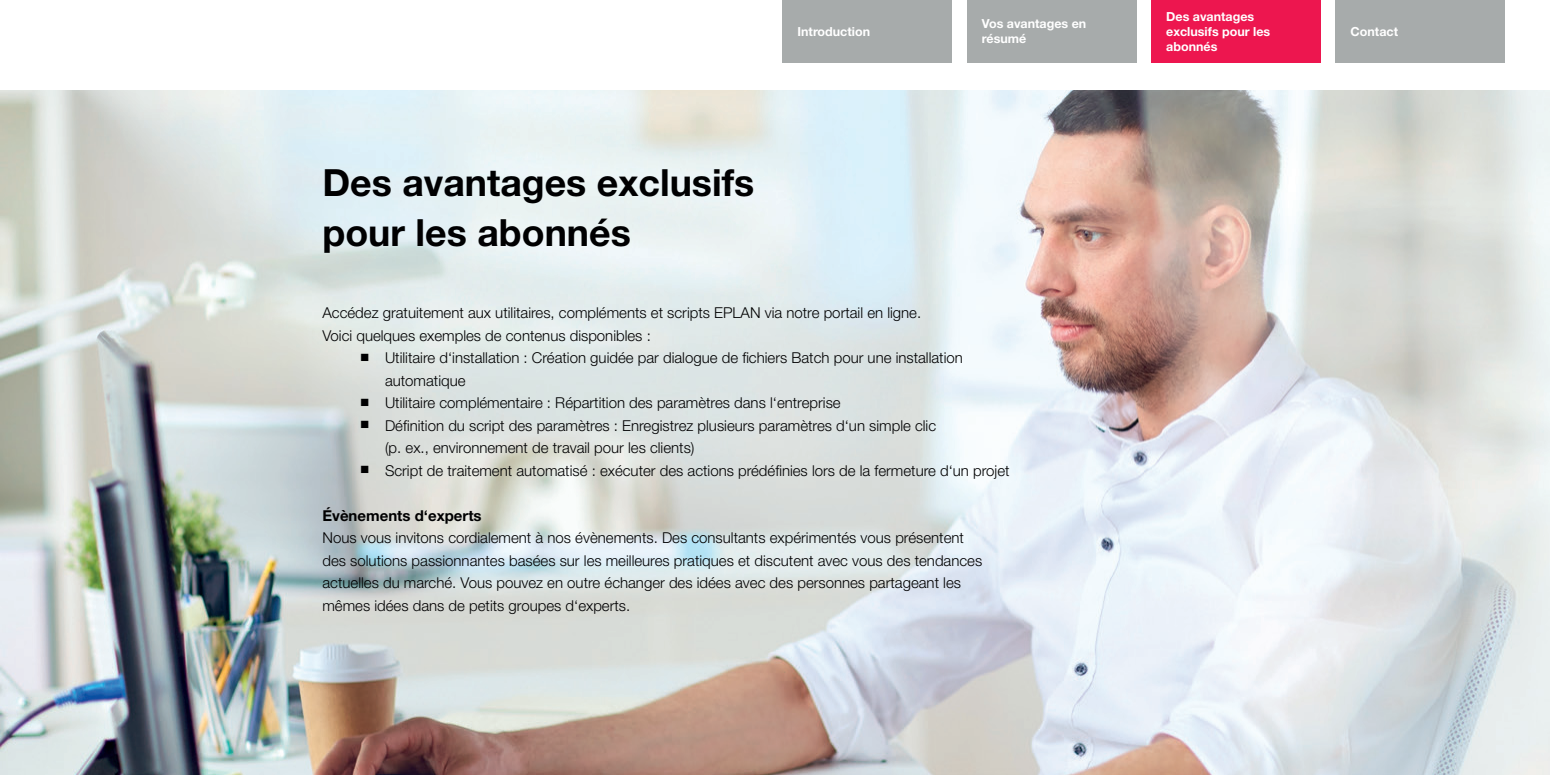
<style>
.page{position:relative;width:1550px;height:775px;background:#fff}
.page>*{position:absolute;margin:0;border:0;box-sizing:border-box;transform-origin:0 0}
.t1{font:700 37.5px/50px "Helvetica Neue LT Pro";color:#000001}
.t2{font:300 15px/22.5px "Helvetica Neue LT Pro";color:#000001}
.t3{font:700 15px "Helvetica Neue LT Pro";color:#000001}
.t4{font:700 12.5px/15px "Helvetica Neue LT Pro";color:#fff}
</style>
<div class="page">
<img style="left:0;top:90px;width:1550px;height:685px">
<div style="left:967px;top:0;width:169px;height:62px;background:#a7abab"></div>
<div style="left:1151px;top:0;width:170px;height:62px;background:#ed164f"></div>
<div style="left:1336px;top:0;width:169px;height:62px;background:#a7abab"></div>
<div style="left:782px;top:0;width:170px;height:62px;background:#a7abab"></div>
<svg style="left:322px;top:362px;width:13px;height:1px"></svg>
<svg style="left:322px;top:407px;width:13px;height:1px"></svg>
<svg style="left:322px;top:429px;width:13px;height:1px"></svg>
<svg style="left:322px;top:474px;width:13px;height:1px"></svg>
<p class="t4" style="left:982px;top:16px;width:106px">Vos avantages en résumé</p>
<p class="t4" style="left:1166px;top:8px;width:106px">Des avantages exclusifs pour les abonnés</p>
<p class="t4" style="left:798px;top:23px;width:74px">Introduction</p>
<p class="t4" style="left:1351px;top:23px;width:49px">Contact</p>
<h1 class="t1" style="left:322px;top:156px;width:433px">Des avantages exclusifs pour les abonnés</h1>
<p class="t2" style="left:322px;top:301px;width:600px">Accédez gratuitement aux utilitaires, compléments et scripts EPLAN via notre portail en ligne.<br>Voici quelques exemples de contenus disponibles :</p>
<p class="t2" style="left:385px;top:346px;width:579px;text-indent:-25px">■ Utilitaire d‘installation : Création guidée par dialogue de fichiers Batch pour une installation automatique</p>
<p class="t2" style="left:360px;top:391px;width:482px">■ Utilitaire complémentaire : Répartition des paramètres dans l‘entreprise</p>
<p class="t2" style="left:385px;top:414px;width:553px;text-indent:-25px">■ Définition du script des paramètres : Enregistrez plusieurs paramètres d‘un simple clic (p. ex., environnement de travail pour les clients)</p>
<p class="t2" style="left:360px;top:459px;width:651px">■ Script de traitement automatisé : exécuter des actions prédéfinies lors de la fermeture d‘un projet</p>
<p class="t3" style="left:323px;top:506px;width:161px">Évènements d‘experts</p>
<p class="t2" style="left:323px;top:526px;width:661px">Nous vous invitons cordialement à nos évènements. Des consultants expérimentés vous présentent des solutions passionnantes basées sur les meilleures pratiques et discutent avec vous des tendances actuelles du marché. Vous pouvez en outre échanger des idées avec des personnes partageant les mêmes idées dans de petits groupes d‘experts.</p>
</div>
